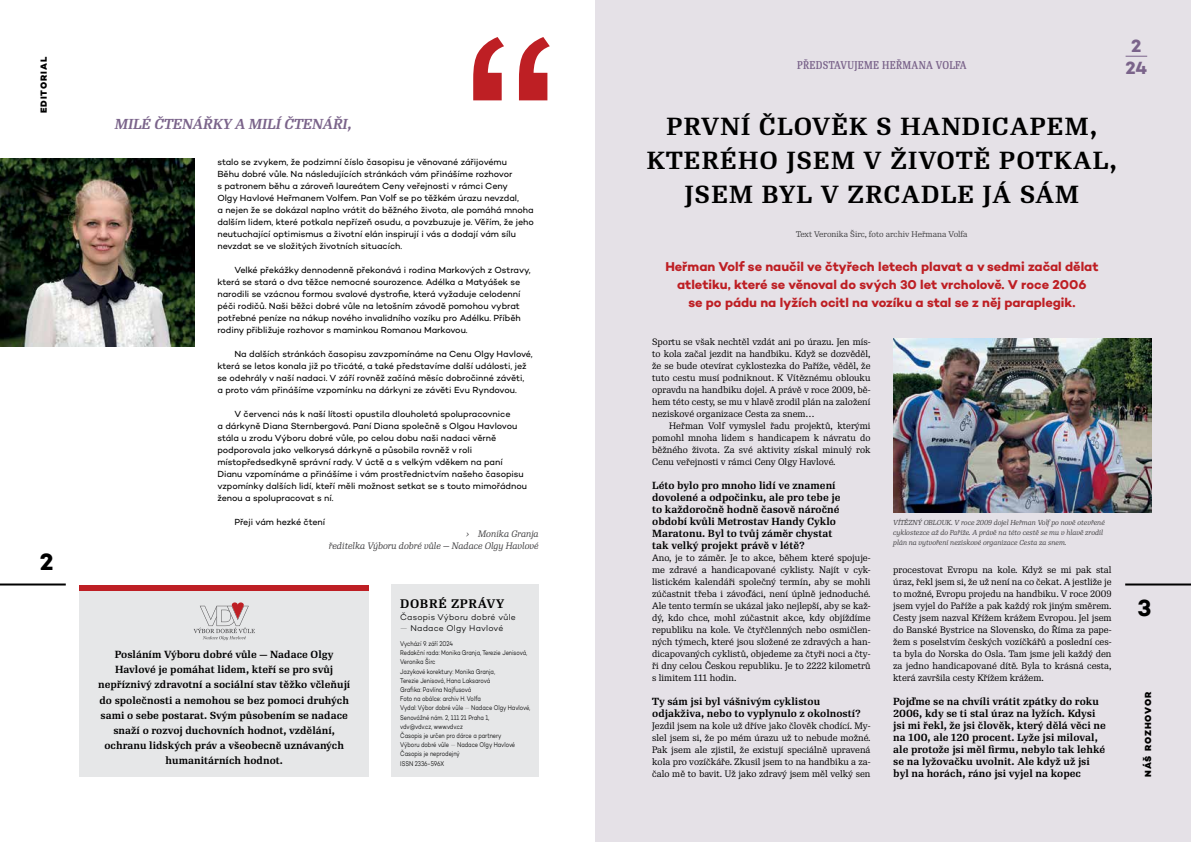
<style>
.page{position:relative;width:1191px;height:842px;background:#fff}
.page>*{position:absolute;margin:0;border:0;box-sizing:border-box;transform-origin:0 0}
.t1{font:600 24px/34px "Re Public";letter-spacing:.05em;color:#000;text-align:center}
.t2{font:700 24px "Campton";color:#000}
.t3{font:700 18px/22px "Campton";color:#7a638a;text-align:center}
.t4{font:italic 600 14px "Re Public";color:#7a638a}
.t5{font:700 13px/18px "Campton";letter-spacing:-.005em;color:#be1f24;text-align:center}
.t6{font:600 12px "Re Public";letter-spacing:.05em;color:#000}
.t7{font:500 11px "Re Public Cond";letter-spacing:.03em;color:#7a638a}
.t8{font:600 10px/12px "Re Public";color:#000}
.t9{font:9px/12px "Re Public";color:#000;text-align:justify}
.t10{font:9px/12px "Campton";letter-spacing:-.005em;color:#000}
.t11{font:italic 9px/12px "Re Public";color:#414042;text-align:right}
.t12{font:800 9px "Campton";letter-spacing:.075em;color:#000}
.t13{font:800 9px "Campton";letter-spacing:.11em;color:#000}
.t14{font:300 8.5px "Campton";letter-spacing:.025em;color:#000}
.t15{font:8px "Re Public";color:#414042}
.t16{font:300 7px/9.2px "Campton";letter-spacing:-.005em;color:#000;scale:.8 1}
.t17{font:italic 7px/10px "Re Public";color:#414042}
.s1{font-weight:100}
</style>
<div class="page">
<hr style="left:0;top:583px;width:66px;height:2px;background:#000">
<div style="left:595px;top:0;width:596px;height:842px;background:#e5e1e7"></div>
<hr style="left:1125px;top:583px;width:66px;height:2px;background:#000">
<div style="left:79px;top:588px;width:290px;height:189px;background:#e6e7e8"></div>
<img style="left:0;top:158px;width:195px;height:188px">
<div style="left:79px;top:585px;width:290px;height:6px;background:#be1f24"></div>
<svg style="left:194px;top:602px;width:61px;height:38px"></svg>
<svg style="left:473px;top:37px;width:77px;height:63px"></svg>
<img style="left:893px;top:339px;width:258px;height:174px">
<svg style="left:1125px;top:56px;width:22px;height:1px"></svg>
<div style="left:392px;top:585px;width:147px;height:192px;background:#e6e7e8"></div>
<p class="t13" style="left:38px;top:113px;width:58px;rotate:-90deg">EDITORIAL</p>
<h1 class="t2" style="left:40px;top:546px;width:15px">2</h1>
<h3 class="t4" style="left:115px;top:115px;width:238px">MILÉ ČTENÁŘKY A MILÍ ČTENÁŘI,</h3>
<p class="t10" style="left:217px;top:155px;width:318px">stalo se zvykem, že podzimní číslo časopisu je věnované zářijovému<br>Běhu dobré vůle. Na následujících stránkách vám přinášíme rozhovor<br>s patronem běhu a zároveň laureátem Ceny veřejnosti v rámci Ceny<br>Olgy Havlové Heřmanem Volfem. Pan Volf se po těžkém úrazu nevzdal,<br>a nejen že se dokázal naplno vrátit do běžného života, ale pomáhá mnoha dalším lidem, které potkala nepřízeň osudu, a povzbuzuje je. Věřím, že jeho neutuchající optimismus a životní elán inspirují i vás a dodají vám sílu nevzdat se ve složitých životních situacích.</p>
<p class="t10" style="left:217px;top:263px;width:315px;text-indent:17px">Velké překážky dennodenně překonává i rodina Markových z Ostravy, která se stará o dva těžce nemocné sourozence. Adélka a Matyášek se narodili se vzácnou formou svalové dystrofie, která vyžaduje celodenní péči rodičů. Naši běžci dobré vůle na letošním závodě pomohou vybrat potřebné peníze na nákup nového invalidního vozíku pro Adélku. Příběh rodiny přibližuje rozhovor s maminkou Romanou Markovou.</p>
<p class="t10" style="left:217px;top:347px;width:317px;text-indent:17px">Na dalších stránkách časopisu zavzpomínáme na Cenu Olgy Havlové, která se letos konala již po třicáté, a také představíme další události, jež se odehrály v naší nadaci. V září rovněž začíná měsíc dobročinné závěti,<br>a proto vám přinášíme vzpomínku na dárkyni ze závěti Evu Ryndovou.</p>
<p class="t10" style="left:217px;top:407px;width:311px;text-indent:17px">V červenci nás k naší lítosti opustila dlouholetá spolupracovnice<br>a dárkyně Diana Sternbergová. Paní Diana společně s Olgou Havlovou stála u zrodu Výboru dobré vůle, po celou dobu naši nadaci věrně podporovala jako velkorysá dárkyně a působila rovněž v roli místopředsedkyně správní rady. V úctě a s velkým vděkem na paní Dianu vzpomínáme a přinášíme i vám prostřednictvím našeho časopisu vzpomínky dalších lidí, kteří měli možnost setkat se s touto mimořádnou ženou a spolupracovat s ní.</p>
<p class="t10" style="left:234px;top:515px;width:92px">Přeji vám hezké čtení</p>
<p class="t11" style="left:329px;top:528px;width:211px">› Monika Granja<br>ředitelka Výboru dobré vůle — Nadace Olgy Havlové</p>
<p class="t8" style="left:98px;top:647px;width:254px;line-height:15.2px;text-align:center">Posláním Výboru dobré vůle — Nadace Olgy Havlové je pomáhat lidem, kteří se pro svůj nepříznivý zdravotní a sociální stav těžko včleňují do společnosti a nemohou se bez pomoci druhých sami o sebe postarat. Svým působením se nadace snaží o rozvoj duchovních hodnot, vzdělání, ochranu lidských práv a všeobecně uznávaných humanitárních hodnot.</p>
<h3 class="t6" style="left:400px;top:597px;width:105px">DOBRÉ ZPRÁVY</h3>
<p class="t14" style="left:400px;top:612px;width:117px">Časopis Výboru dobré vůle</p>
<p class="t14" style="left:400px;top:623px;width:105px"><span class="s1">—</span> Nadace Olgy Havlové</p>
<p class="t16" style="left:400px;top:639px;width:164px">Vychází 9. září 2024<br>Redakční rada: Monika Granja, Terezie Jenisová,<br>Veronika Širc<br>Jazykové korektury: Monika Granja,<br>Terezie Jenisová, Hana Laksarová<br>Grafika: Pavlína Najfusová<br>Foto na obálce: archiv H. Volfa<br>Vydal: Výbor dobré vůle <span class="s1">—</span> Nadace Olgy Havlové,<br>Senovážné nám. 2, 111 21 Praha 1,<br>vdv@vdv.cz, www.vdv.cz<br>Časopis je určen pro dárce a partnery<br>Výboru dobré vůle <span class="s1">—</span> Nadace Olgy Havlové<br>Časopis je neprodejný<br>ISSN 2336-596X</p>
<p class="t7" style="left:797px;top:58px;width:171px">PŘEDSTAVUJEME HEŘMANA VOLFA</p>
<h2 class="t3" style="left:1125px;top:34px;width:23px">2<br>24</h2>
<h2 class="t3" style="left:1131px;top:34px;width:11px">1</h2>
<h1 class="t1" style="left:647px;top:110px;width:472px">PRVNÍ ČLOVĚK S HANDICAPEM,<br>KTERÉHO JSEM V ŽIVOTĚ POTKAL,<br>JSEM BYL V ZRCADLE JÁ SÁM</h1>
<p class="t15" style="left:796px;top:229px;width:173px">Text Veronika Širc, foto archiv Heřmana Volfa</p>
<h3 class="t5" style="left:665px;top:258px;width:434px">Heřman Volf se naučil ve čtyřech letech plavat a v sedmi začal dělat atletiku, které se věnoval do svých 30 let vrcholově. V roce 2006<br>se po pádu na lyžích ocitl na vozíku a stal se z něj paraplegik.</h3>
<p class="t9" style="left:652px;top:336px;width:220px">Sportu se však nechtěl vzdát ani po úrazu. Jen mís&shy;to kola začal jezdit na handbiku. Když se dozvěděl, že se bude otevírat cyklostezka do Paříže, věděl, že tuto cestu musí podniknout. K Vítěznému oblouku opravdu na handbiku dojel. A právě v roce 2009, bě&shy;hem této cesty, se mu v hlavě zrodil plán na založení neziskové organizace Cesta za snem…</p>
<p class="t9" style="left:652px;top:420px;width:220px;text-indent:17px">Heřman Volf vymyslel řadu projektů, kterými pomohl mnoha lidem s handicapem k návratu do běžného života. Za své aktivity získal minulý rok Cenu veřejnosti v rámci Ceny Olgy Havlové.</p>
<p class="t8" style="left:652px;top:479px;width:190px">Léto bylo pro mnoho lidí ve znamení dovolené a odpočinku, ale pro tebe je to každoročně hodně časově náročné období kvůli Metrostav Handy Cyklo Maratonu. Byl to tvůj záměr chystat tak velký projekt právě v létě?</p>
<p class="t9" style="left:652px;top:552px;width:220px">Ano, je to záměr. Je to akce, během které spojuje&shy;me zdravé a handicapované cyklisty. Najít v cyk&shy;listickém kalendáři společný termín, aby se mohli zúčastnit třeba i závoďáci, není úplně jednoduché.<br>Ale tento termín se ukázal jako nejlepší, aby se kaž&shy;dý, kdo chce, mohl zúčastnit akce, kdy objíždíme republiku na kole. Ve čtyřčlenných nebo osmičlen&shy;ných týmech, které jsou složené ze zdravých a han&shy;dicapovaných cyklistů, objedeme za čtyři noci a čty&shy;ři dny celou Českou republiku. Je to 2222 kilometrů s limitem 111 hodin.</p>
<p class="t8" style="left:652px;top:695px;width:210px">Ty sám jsi byl vášnivým cyklistou odjakživa, nebo to vyplynulo z okolností?</p>
<p class="t9" style="left:652px;top:720px;width:220px">Jezdil jsem na kole už dříve jako člověk chodící. My&shy;slel jsem si, že po mém úrazu už to nebude možné.<br>Pak jsem ale zjistil, že existují speciálně upravená kola pro vozíčkáře. Zkusil jsem to na handbiku a za&shy;čalo mě to bavit. Už jako zdravý jsem měl velký sen</p>
<p class="t17" style="left:893px;top:517px;width:213px">VÍTĚZNÝ OBLOUK. V roce 2009 dojel Heřman Volf po nově otevřené cyklostezce až do Paříže. A právě na této cestě se mu v hlavě zrodil plán na vytvoření neziskové organizace Cesta za snem.</p>
<p class="t9" style="left:893px;top:564px;width:220px">procestovat Evropu na kole. Když se mi pak stal úraz, řekl jsem si, že už není na co čekat. A jestliže je to možné, Evropu projedu na handbiku. V roce 2009 jsem vyjel do Paříže a pak každý rok jiným směrem.<br>Cesty jsem nazval Křížem krážem Evropou. Jel jsem do Banské Bystrice na Slovensko, do Říma za pape&shy;žem s poselstvím českých vozíčkářů a poslední ces&shy;ta byla do Norska do Osla. Tam jsme jeli každý den za jedno handicapované dítě. Byla to krásná cesta, která završila cesty Křížem krážem.</p>
<p class="t8" style="left:893px;top:695px;width:214px">Pojďme se na chvíli vrátit zpátky do roku 2006, kdy se ti stal úraz na lyžích. Kdysi jsi mi řekl, že jsi člověk, který dělá věci ne na 100, ale 120 procent. Lyže jsi miloval, ale protože jsi měl firmu, nebylo tak lehké se na lyžovačku uvolnit. Ale když už jsi byl na horách, ráno jsi vyjel na kopec</p>
<h1 class="t2" style="left:1137px;top:592px;width:15px">3</h1>
<p class="t12" style="left:1142px;top:777px;width:86px;rotate:-90deg">NÁŠ ROZHOVOR</p>
</div>
